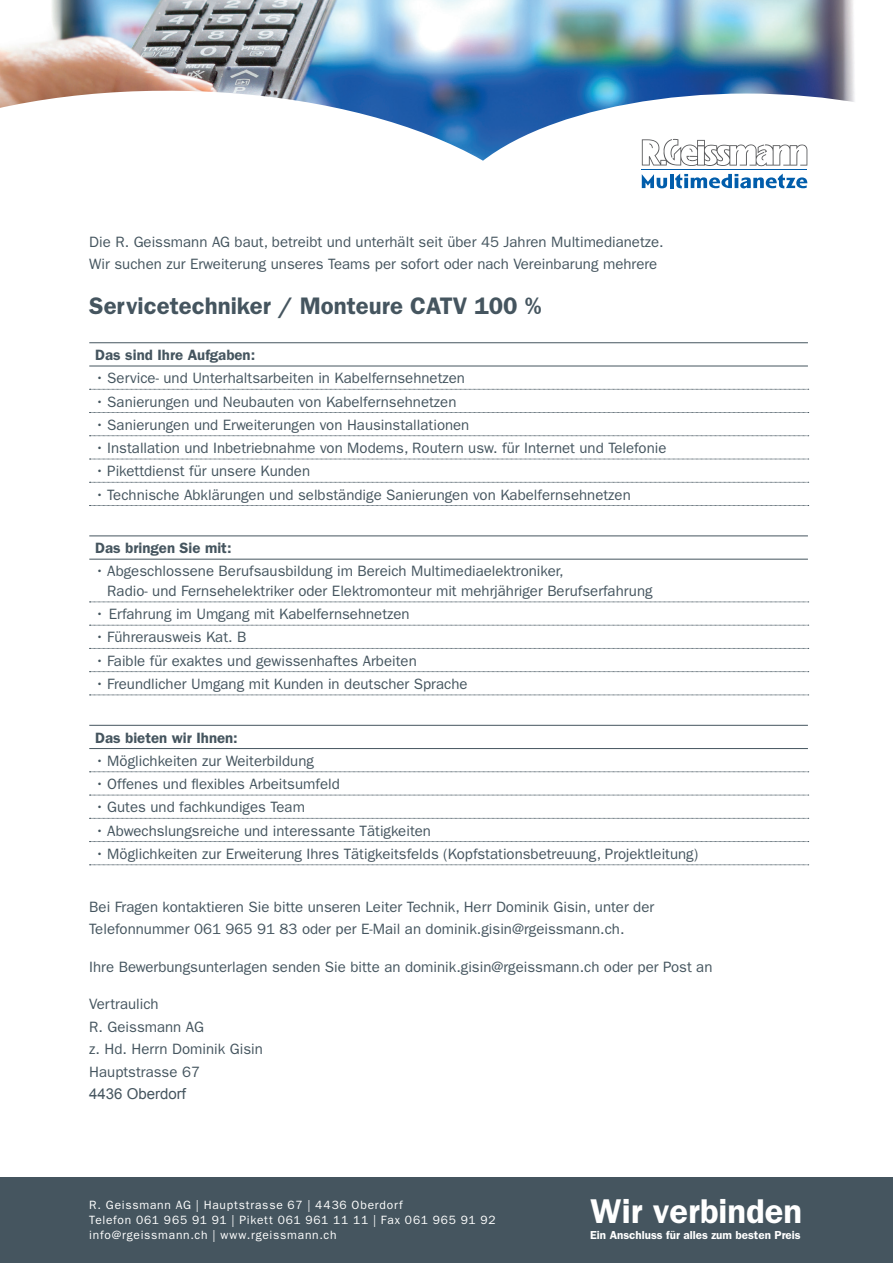
<style>
.page{position:relative;width:893px;height:1263px;background:#fff}
.page>*{position:absolute;margin:0;border:0;box-sizing:border-box;transform-origin:0 0}
.t1{font:600 34.5px "Franklin Gothic LT";color:#fff}
.t2{font:600 24px "Franklin Gothic LT";color:#45555f}
.t3{font:15px/22.5px "Franklin Gothic LT";color:#45555f}
.t4{font:600 15px "Franklin Gothic LT";color:#45555f}
.t5{font:15px "Arial";color:#45555f}
.t6{font:12px/15px "Franklin Gothic LT";letter-spacing:.06em;color:#fff}
.t7{font:600 11.7px "Franklin Gothic LT";color:#fff}
</style>
<div class="page">
<img style="left:0;top:0;width:855px;height:94px">
<svg style="left:0;top:87px;width:571px;height:350px"></svg>
<svg style="left:445px;top:94px;width:410px;height:261px"></svg>
<svg style="left:89px;top:389px;width:720px;height:1px"></svg>
<svg style="left:89px;top:412px;width:720px;height:1px"></svg>
<svg style="left:89px;top:435px;width:720px;height:1px"></svg>
<svg style="left:89px;top:459px;width:720px;height:1px"></svg>
<svg style="left:89px;top:482px;width:720px;height:1px"></svg>
<svg style="left:89px;top:505px;width:720px;height:1px"></svg>
<hr style="left:89px;top:342px;width:719px;height:1px;background:#45555f">
<hr style="left:89px;top:366px;width:719px;height:1px;background:#45555f">
<svg style="left:89px;top:602px;width:720px;height:1px"></svg>
<svg style="left:89px;top:625px;width:720px;height:1px"></svg>
<svg style="left:89px;top:648px;width:720px;height:1px"></svg>
<svg style="left:89px;top:671px;width:720px;height:1px"></svg>
<svg style="left:89px;top:695px;width:720px;height:1px"></svg>
<hr style="left:89px;top:536px;width:719px;height:1px;background:#45555f">
<hr style="left:89px;top:559px;width:719px;height:1px;background:#45555f">
<svg style="left:89px;top:771px;width:720px;height:1px"></svg>
<svg style="left:89px;top:795px;width:720px;height:1px"></svg>
<svg style="left:89px;top:818px;width:720px;height:1px"></svg>
<svg style="left:89px;top:841px;width:720px;height:1px"></svg>
<svg style="left:89px;top:864px;width:720px;height:1px"></svg>
<hr style="left:89px;top:725px;width:719px;height:1px;background:#45555f">
<hr style="left:89px;top:748px;width:719px;height:1px;background:#45555f">
<div style="left:0;top:1178px;width:893px;height:85px;background:#45555f"></div>
<hr style="left:642px;top:169px;width:165px;height:1px;background:#015dab">
<svg style="left:642px;top:139px;width:165px;height:27px"></svg>
<svg style="left:642px;top:174px;width:25px;height:14px"></svg>
<hr style="left:670px;top:174px;width:3px;height:14px;background:#015dab">
<svg style="left:675px;top:174px;width:132px;height:14px"></svg>
<p class="t3" style="left:89px;top:230px;width:576px">Die R. Geissmann AG baut, betreibt und unterhält seit über 45 Jahren Multimedianetze.<br>Wir suchen zur Erweiterung unseres Teams per sofort oder nach Vereinbarung mehrere</p>
<h2 class="t2" style="left:89px;top:292px;width:454px">Servicetechniker / Monteure CATV 100 %</h2>
<p class="t4" style="left:95px;top:346px;width:161px">Das sind Ihre Aufgaben:</p>
<p class="t3" style="left:95px;top:367px;width:371px">• Service- und Unterhaltsarbeiten in Kabelfernsehnetzen</p>
<p class="t3" style="left:95px;top:390px;width:363px">• Sanierungen und Neubauten von Kabelfernsehnetzen</p>
<p class="t3" style="left:95px;top:413px;width:376px">• Sanierungen und Erweiterungen von Hausinstallationen</p>
<p class="t3" style="left:95px;top:437px;width:573px">• Installation und Inbetriebnahme von Modems, Routern usw. für Internet und Telefonie</p>
<p class="t3" style="left:95px;top:460px;width:216px">• Pikettdienst für unsere Kunden</p>
<p class="t3" style="left:95px;top:483px;width:537px">• Technische Abklärungen und selbständige Sanierungen von Kabelfernsehnetzen</p>
<p class="t4" style="left:95px;top:539px;width:138px">Das bringen Sie mit:</p>
<p class="t3" style="left:107px;top:562px;width:547px;line-height:19.5px;text-indent:-12px">• Abgeschlossene Berufsausbildung im Bereich Multimediaelektroniker,<br>Radio- und Fernsehelektriker oder Elektromonteur mit mehrjähriger Berufserfahrung</p>
<p class="t3" style="left:95px;top:603px;width:316px">• Erfahrung im Umgang mit Kabelfernsehnetzen</p>
<p class="t3" style="left:95px;top:626px;width:153px">• Führerausweis Kat. B</p>
<p class="t3" style="left:95px;top:649px;width:323px">• Faible für exaktes und gewissenhaftes Arbeiten</p>
<p class="t3" style="left:95px;top:673px;width:374px">• Freundlicher Umgang mit Kunden in deutscher Sprache</p>
<p class="t4" style="left:95px;top:728px;width:144px">Das bieten wir Ihnen:</p>
<p class="t3" style="left:95px;top:749px;width:220px">• Möglichkeiten zur Weiterbildung</p>
<p class="t3" style="left:95px;top:773px;width:246px">• Offenes und flexibles Arbeitsumfeld</p>
<p class="t3" style="left:95px;top:796px;width:211px">• Gutes und fachkundiges Team</p>
<p class="t3" style="left:95px;top:819px;width:337px">• Abwechslungsreiche und interessante Tätigkeiten</p>
<p class="t3" style="left:95px;top:842px;width:604px">• Möglichkeiten zur Erweiterung Ihres Tätigkeitsfelds (Kopfstationsbetreuung, Projektleitung)</p>
<p class="t3" style="left:89px;top:895px;width:566px">Bei Fragen kontaktieren Sie bitte unseren Leiter Technik, Herr Dominik Gisin, unter der<br>Telefonnummer 061 965 91 83 oder per E-Mail an dominik.gisin@rgeissmann.ch.</p>
<p class="t3" style="left:89px;top:955px;width:625px">Ihre Bewerbungsunterlagen senden Sie bitte an dominik.gisin@rgeissmann.ch oder per Post an</p>
<p class="t3" style="left:89px;top:993px;width:175px">Vertraulich<br>R. Geissmann AG<br>z. Hd. Herrn Dominik Gisin<br>Hauptstrasse 67</p>
<p class="t5" style="left:89px;top:1084px;width:98px">4436 Oberdorf</p>
<p class="t6" style="left:89px;top:1197px;width:408px">R. Geissmann AG | Hauptstrasse 67 | 4436 Oberdorf<br>Telefon 061 965 91 91 | Pikett 061 961 11 11 | Fax 061 965 91 92 info@rgeissmann.ch | www.rgeissmann.ch</p>
<h1 class="t1" style="left:591px;top:1191px;width:213px">Wir verbinden</h1>
<p class="t7" style="left:590px;top:1228px;width:212px">Ein Anschluss für alles zum besten Preis</p>
</div>
